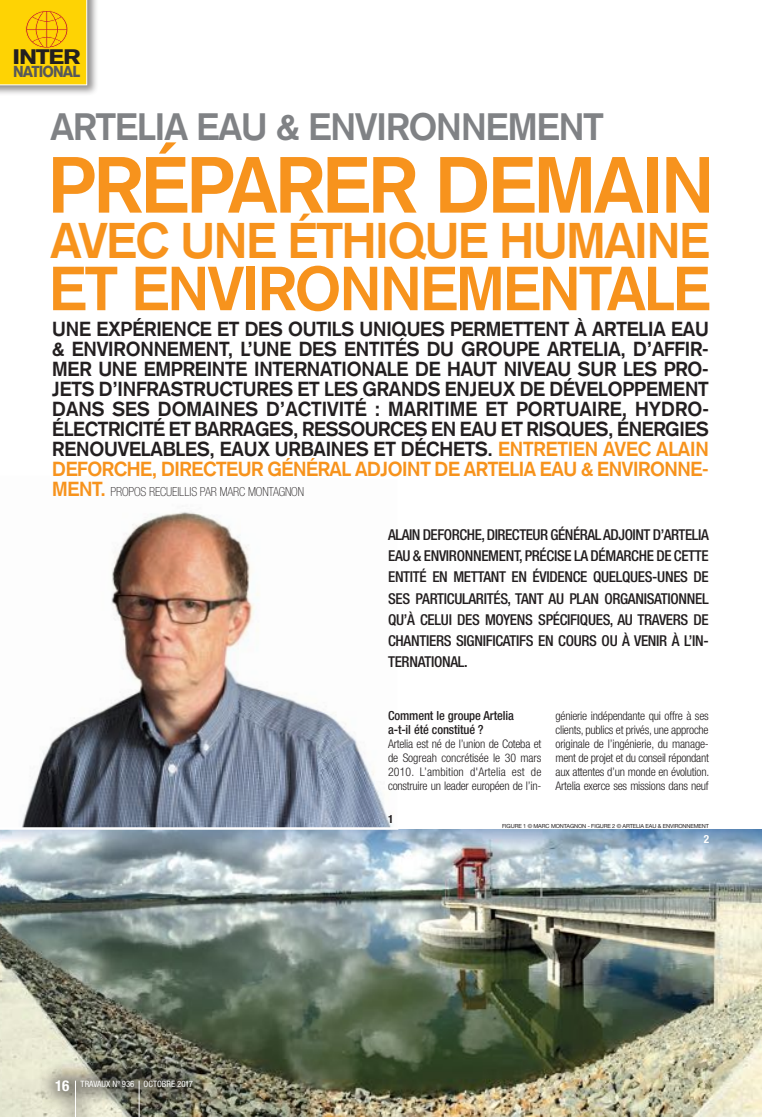
<style>
.page{position:relative;width:762px;height:1117px;background:#fff}
.page>*{position:absolute;margin:0;border:0;box-sizing:border-box;transform-origin:0 0}
.t1{font:700 78px "Akzidenz Grotesk";letter-spacing:-.025em;color:#f7931d}
.t2{font:700 61px "Akzidenz Grotesk";letter-spacing:-.025em;color:#f7931d}
.t3{font:700 49.25px "Akzidenz Grotesk";letter-spacing:-.025em;color:#f7931d}
.t4{font:700 37.5px "Akzidenz Grotesk";letter-spacing:-.025em;color:#808285}
.t5{font:900 20.62px "Akzidenz Grotesk";letter-spacing:-.05em;color:#231f20;scale:1.18 1}
.t6{font:700 20px/20px "Akzidenz Grotesk";letter-spacing:-.02em;color:#231f20;text-align:justify}
.t7{font:900 15.62px "Akzidenz Grotesk";letter-spacing:-.06em;color:#57585a;scale:.92 1}
.t8{font:500 condensed 15px/21.2px "Helvetica Neue";letter-spacing:-.02em;color:#231f20}
.t9{font:700 condensed 15px "Helvetica Neue";color:#fff}
.t10{font:500 condensed 12.5px/13.9px "Helvetica Neue";letter-spacing:-.01em;color:#231f20}
.t11{font:100 condensed 12.5px "Helvetica Neue";letter-spacing:-.01em;color:#231f20}
.t12{font:300 condensed 11.88px/13.9px "Helvetica Neue";letter-spacing:-.02em;color:#231f20;text-align:justify}
.t13{font:700 condensed 11.25px "Helvetica Neue";color:#fff}
.t14{font:700 condensed 11.25px "Helvetica Neue";color:#231f20}
.t15{font:condensed 8.75px "Helvetica Neue";color:#fff}
.t16{font:5.62px "Helvetica Neue";letter-spacing:-.02em;color:#231f20}
.s1{color:#f7931d}
.s2{font-family:"Akzidenz Grotesk";font-weight:700;font-stretch:normal;font-size:20px;color:#f7931d}
</style>
<div class="page">
<img style="left:0;top:829px;width:762px;height:287px">
<div style="left:0;top:0;width:99px;height:97px;background:#231f20;opacity:.5"></div>
<svg style="left:0;top:0;width:87px;height:85px;background:#fcce09"></svg>
<img style="left:22px;top:511px;width:371px;height:316px">
<svg style="left:37px;top:1060px;width:174px;height:56px;background:#8a8a7a"></svg>
<hr style="left:139px;top:1080px;width:1px;height:36px;background:#fff">
<hr style="left:75px;top:1080px;width:1px;height:36px;background:#fff">
<p class="t5" style="left:13px;top:45px;width:59px">INTER</p>
<p class="t7" style="left:13px;top:62px;width:75px">NATIONAL</p>
<h3 class="t4" style="left:50px;top:105px;width:555px">ARTELIA EAU &amp; ENVIRONNEMENT</h3>
<h1 class="t1" style="left:48px;top:139px;width:668px">PRÉPARER DEMAIN</h1>
<h3 class="t3" style="left:50px;top:211px;width:660px">AVEC UNE ÉTHIQUE HUMAINE</h3>
<h2 class="t2" style="left:49px;top:252px;width:662px">ET ENVIRONNEMENTALE</h2>
<p class="t6" style="left:52px;top:319px;width:658px">UNE EXPÉRIENCE ET DES OUTILS UNIQUES PERMETTENT À ARTELIA EAU &amp; ENVIRONNEMENT, L’UNE DES ENTITÉS DU GROUPE ARTELIA, D’AFFIR-MER UNE EMPREINTE INTERNATIONALE DE HAUT NIVEAU SUR LES PRO-JETS D’INFRASTRUCTURES ET LES GRANDS ENJEUX DE DÉVELOPPEMENT DANS SES DOMAINES D’ACTIVITÉ : MARITIME ET PORTUAIRE, HYDRO-ÉLECTRICITÉ ET BARRAGES, RESSOURCES EN EAU ET RISQUES, ÉNERGIES RENOUVELABLES, EAUX URBAINES ET DÉCHETS. <span class="s1">ENTRETIEN AVEC ALAIN DEFORCHE, DIRECTEUR GÉNÉRAL ADJOINT DE ARTELIA EAU &amp; ENVIRONNE-</span></p>
<p class="t11" style="left:52px;top:484px;width:253px"><span class="s2">MENT.</span> PROPOS RECUEILLIS PAR MARC MONTAGNON</p>
<p class="t8" style="left:388px;top:523px;width:322px">ALAIN DEFORCH E, DIRECTEUR GÉNÉRAL ADJOINT D’ARTELIA EAU &amp; ENVIRONNEMENT, PRÉCISE LA DÉMARCH E DE CETTE ENTITÉ EN METTANT EN ÉVIDENCE QUELQUES-UNES DE SES PARTICULARITÉS, TANT AU PLAN ORGANISATIONNEL QU’À CELUI DES MOYENS SPÉC</p>
<p class="t8" style="left:388px;top:608px;width:322px;text-align:justify;text-indent:179px">IFIQUES, AU TRAVERS DE CHANTIERS SIGNIFICATIFS EN COURS OU À VENIR À L’IN-TERNATIONAL.</p>
<p class="t10" style="left:388px;top:708px;width:127px">COMMENT LE GROUPE ARTELIA<br>A-T-IL ÉTÉ CONSTITUÉ ?</p>
<p class="t12" style="left:388px;top:736px;width:155px">Artelia est né de l’union de Coteba et de Sogreah concrétisée le 30 mars 2010. L’ambition d'Artelia est de construire un leader européen de l’in-</p>
<p class="t12" style="left:555px;top:709px;width:155px">génierie indépendante qui offre à ses clients, publics et privés, une approche originale de l’ingénierie, du manage&shy;ment de projet et du conseil répondant aux attentes d’un monde en évolution.<br>Artelia exerce ses missions dans neuf</p>
<p class="t9" style="left:55px;top:1075px;width:16px">16</p>
<p class="t15" style="left:81px;top:1078px;width:114px">TRAVAUX N° 936 OCTOBRE 2017</p>
<p class="t14" style="left:388px;top:811px;width:7px">1</p>
<p class="t16" style="left:502px;top:822px;width:14px">FIGURE</p>
<p class="t16" style="left:523px;top:822px;width:33px">1 © MARC MONT</p>
<p class="t16" style="left:566px;top:822px;width:13px">AGNON</p>
<p class="t16" style="left:588px;top:822px;width:17px">- FIGURE</p>
<p class="t16" style="left:612px;top:822px;width:15px">2 © ARTELI</p>
<p class="t16" style="left:640px;top:822px;width:30px">A EAU &amp; ENVIRONNE</p>
<p class="t16" style="left:694px;top:822px;width:10px">MENT</p>
<p class="t13" style="left:704px;top:832px;width:7px">2</p>
</div>
